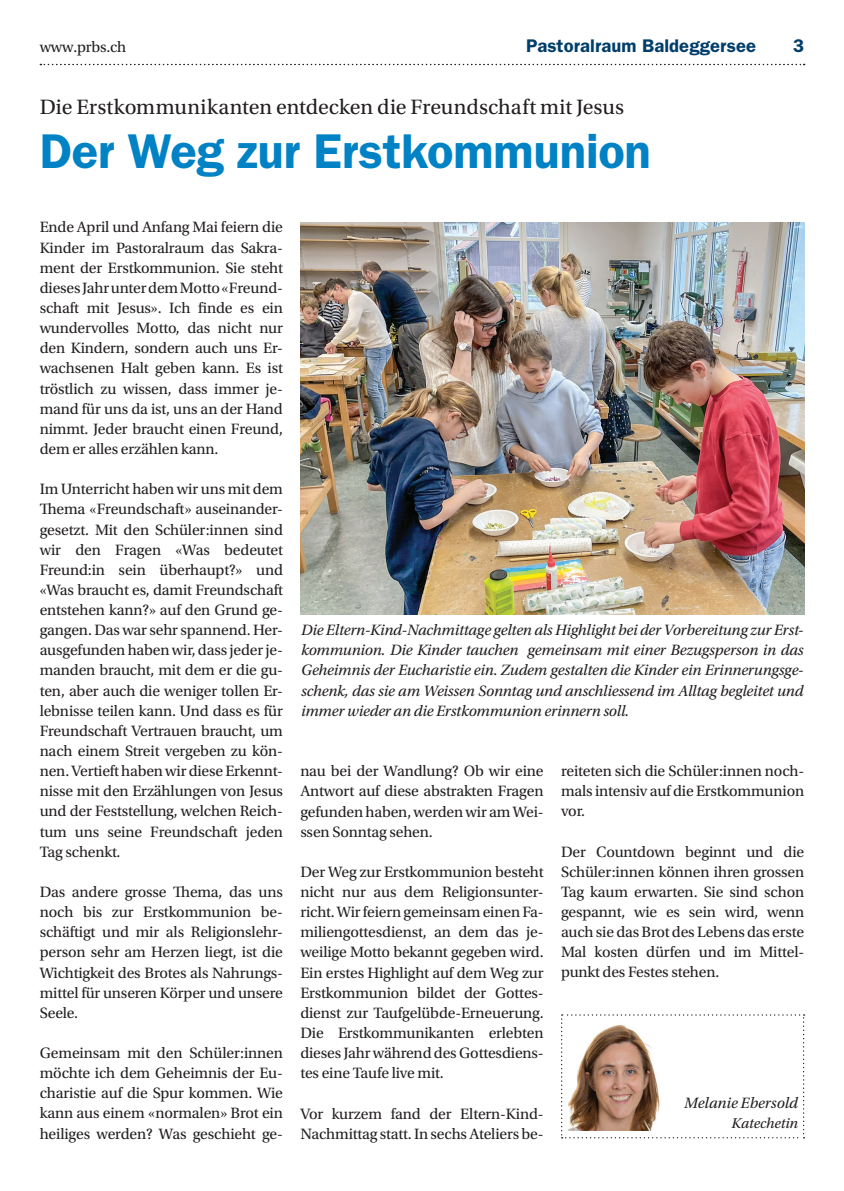
<style>
.page{position:relative;width:844px;height:1191px;background:#fff}
.page>*{position:absolute;margin:0;border:0;box-sizing:border-box;transform-origin:0 0}
.t1{font:600 49px "ITC Franklin Gothic Std";letter-spacing:-.005em;color:#0082c4}
.t2{font:21.88px "Utopia Std";color:#231f20}
.t3{font:600 18.38px "ITC Franklin Gothic Std";letter-spacing:.005em;color:#003e6a}
.t4{font:15.75px/20.1px "Utopia Std";letter-spacing:-.01em;color:#231f20;text-align:justify}
.t5{font:italic 15.75px/20.1px "Utopia Std";letter-spacing:-.01em;color:#231f20;text-align:justify}
.t6{font:italic 14.88px "Utopia Std";letter-spacing:-.005em;color:#231f20}
</style>
<div class="page">
<svg style="left:40px;top:64px;width:764px;height:1px"></svg>
<svg style="left:561px;top:1014px;width:243px;height:124px"></svg>
<img style="left:568px;top:1021px;width:99px;height:110px">
<img style="left:300px;top:222px;width:504px;height:393px">
<p class="t4" style="left:40px;top:37px;width:88px">www.prbs.ch</p>
<p class="t3" style="left:526px;top:35px;width:231px">Pastoralraum Baldeggersee</p>
<p class="t3" style="left:793px;top:35px;width:13px">3</p>
<h2 class="t2" style="left:40px;top:95px;width:586px">Die Erstkommunikanten entdecken die Freundschaft mit Jesus</h2>
<h1 class="t1" style="left:40px;top:122px;width:612px">Der Weg zur Erstkommunion</h1>
<p class="t4" style="left:40px;top:218px;width:245px">Ende April und Anfang Mai feiern die Kinder im Pastoralraum das Sakra&shy;ment der Erstkommunion. Sie steht dieses Jahr unter dem Motto «Freund&shy;schaft mit Jesus». Ich finde es ein wundervolles Motto, das nicht nur den Kindern, sondern auch uns Er&shy;wachsenen Halt geben kann. Es ist tröstlich zu wissen, dass immer je&shy;mand für uns da ist, uns an der Hand nimmt. Jeder braucht einen Freund, dem er alles erzählen kann.</p>
<p class="t4" style="left:40px;top:479px;width:245px">Im Unterricht haben wir uns mit dem Thema «Freundschaft» auseinander&shy;gesetzt. Mit den Schüler:innen sind wir den Fragen «Was bedeutet Freund:in sein überhaupt?» und «Was braucht es, damit Freundschaft entstehen kann?» auf den Grund ge&shy;gangen. Das war sehr spannend. Her&shy;ausgefunden haben wir, dass jeder je&shy;manden braucht, mit dem er die gu&shy;ten, aber auch die weniger tollen Er&shy;lebnisse teilen kann. Und dass es für Freundschaft Vertrauen braucht, um nach einem Streit vergeben zu kön&shy;nen. Vertieft haben wir diese Erkennt&shy;nisse mit den Erzählungen von Jesus und der Feststellung, welchen Reich&shy;tum uns seine Freundschaft jeden Tag schenkt.</p>
<p class="t4" style="left:40px;top:882px;width:245px">Das andere grosse Thema, das uns noch bis zur Erstkommunion be&shy;schäftigt und mir als Religionslehr&shy;person sehr am Herzen liegt, ist die Wichtigkeit des Brotes als Nahrungs&shy;mittel für unseren Körper und unsere Seele.</p>
<p class="t4" style="left:40px;top:1043px;width:245px">Gemeinsam mit den Schüler:innen möchte ich dem Geheimnis der Eu&shy;charistie auf die Spur kommen. Wie kann aus einem «normalen» Brot ein heiliges werden? Was geschieht ge-</p>
<p class="t5" style="left:301px;top:620px;width:504px">Die Eltern-Kind-Nachmittage gelten als Highlight bei der Vorbereitung zur Erst&shy;kommunion. Die Kinder tauchen gemeinsam mit einer Bezugsperson in das Geheimnis der Eucharistie ein. Zudem gestalten die Kinder ein Erinnerungsge&shy;schenk, das sie am Weissen Sonntag und anschliessend im Alltag begleitet und immer wieder an die Erstkommunion erinnern soll.</p>
<p class="t4" style="left:300px;top:761px;width:245px">nau bei der Wandlung? Ob wir eine Antwort auf diese abstrakten Fragen gefunden haben, werden wir am Wei&shy;ssen Sonntag sehen.</p>
<p class="t4" style="left:300px;top:862px;width:245px">Der Weg zur Erstkommunion besteht nicht nur aus dem Religionsunter&shy;richt. Wir feiern gemeinsam einen Fa&shy;miliengottesdienst, an dem das je&shy;weilige Motto bekannt gegeben wird.<br>Ein erstes Highlight auf dem Weg zur Erstkommunion bildet der Gottes&shy;dienst zur Taufgelübde-Erneuerung.<br>Die Erstkommunikanten erlebten dieses Jahr während des Gottesdiens&shy;tes eine Taufe live mit.</p>
<p class="t4" style="left:300px;top:1103px;width:245px">Vor kurzem fand der Eltern-Kind-<br>Nachmittag statt. In sechs Ateliers be-</p>
<p class="t4" style="left:561px;top:761px;width:245px">reiteten sich die Schüler:innen noch&shy;mals intensiv auf die Erstkommunion vor.</p>
<p class="t4" style="left:561px;top:841px;width:245px">Der Countdown beginnt und die Schüler:innen können ihren grossen Tag kaum erwarten. Sie sind schon gespannt, wie es sein wird, wenn auch sie das Brot des Lebens das erste Mal kosten dürfen und im Mittel&shy;punkt des Festes stehen.</p>
<p class="t5" style="left:683px;top:1093px;width:115px">Melanie Ebersold</p>
<p class="t6" style="left:731px;top:1115px;width:68px">Katechetin</p>
</div>
